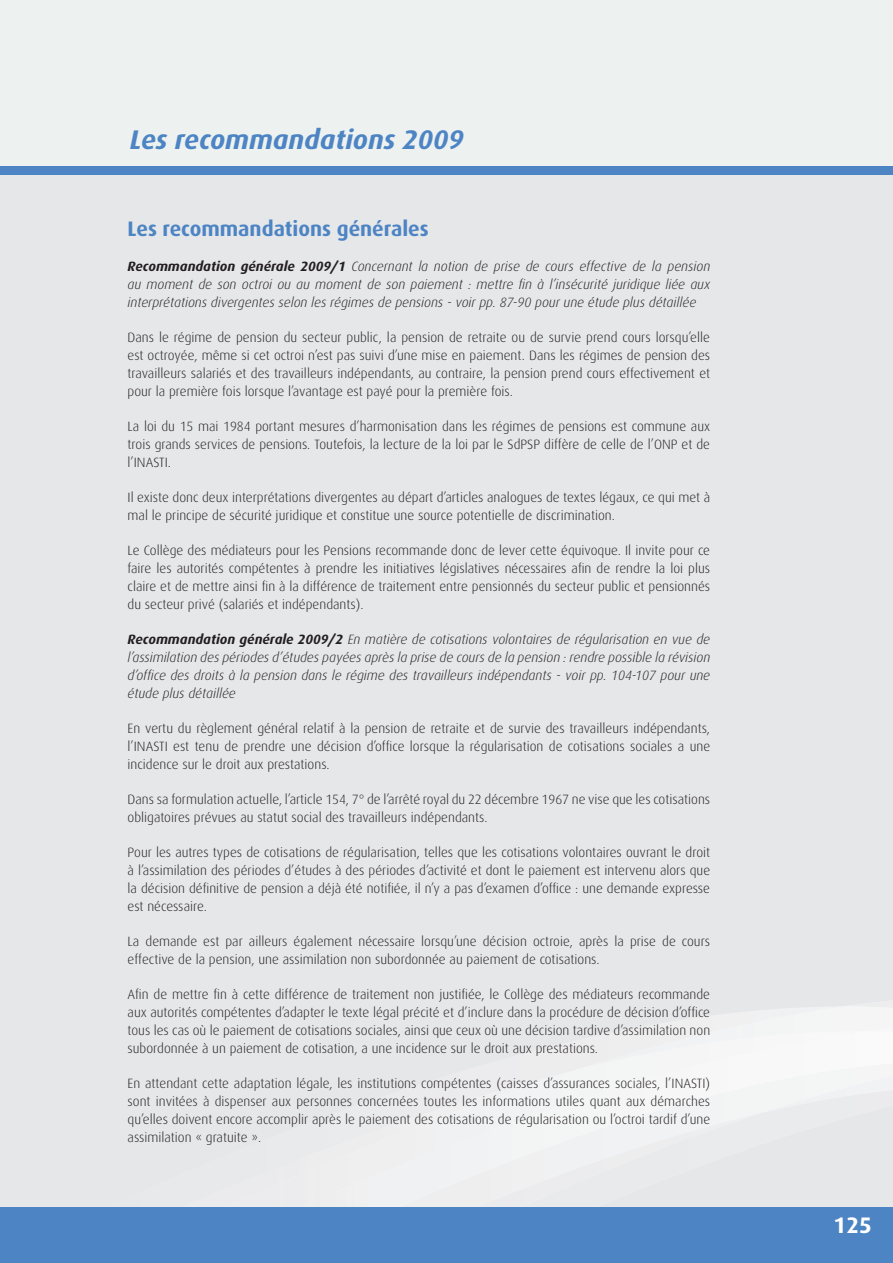
<style>
.page{position:relative;width:893px;height:1263px;background:#e6e7e9}
.page>*{position:absolute;margin:0;border:0;box-sizing:border-box;transform-origin:0 0}
.t1{font:italic 700 27px "Dax";color:#4d84c4}
.t2{font:700 22.5px "Dax";color:#fff}
.t3{font:700 21px "Dax";color:#4d84c4}
.t4{font:300 13.5px/18px "Dax";color:#231f20;text-align:justify}
.t5{font:italic 300 13.5px/18px "Dax";color:#231f20;text-align:justify}
.s1{font-weight:700}
</style>
<div class="page">
<img style="left:842px;top:1075px;width:51px;height:22px">
<svg style="left:0;top:1082px;width:842px;height:126px"></svg>
<img style="left:717px;top:1006px;width:176px;height:25px">
<img style="left:862px;top:1026px;width:31px;height:5px">
<img style="left:371px;top:1097px;width:20px;height:35px">
<img style="left:217px;top:1149px;width:17px;height:54px">
<img style="left:319px;top:1130px;width:53px;height:2px">
<img style="left:114px;top:1190px;width:104px;height:18px">
<img style="left:540px;top:1063px;width:63px;height:19px">
<img style="left:685px;top:1031px;width:177px;height:51px">
<div style="left:391px;top:1096px;width:57px;height:49px;background:#efeff0"></div>
<img style="left:234px;top:1132px;width:157px;height:76px">
<img style="left:129px;top:1203px;width:105px;height:5px">
<img style="left:603px;top:1039px;width:207px;height:90px">
<div style="left:810px;top:1031px;width:83px;height:44px;background:#f9f9f9"></div>
<div style="left:448px;top:1082px;width:155px;height:101px;background:#f1f2f3"></div>
<div style="left:344px;top:1145px;width:104px;height:63px;background:#f0f0f1"></div>
<img style="left:240px;top:1188px;width:104px;height:20px">
<svg style="left:448px;top:1183px;width:8px;height:4px"></svg>
<div style="left:0;top:1208px;width:893px;height:55px;background:#4d84c4"></div>
<div style="left:0;top:0;width:893px;height:169px;background:#edf2f0"></div>
<div style="left:0;top:166px;width:893px;height:8px;background:#4d84c4"></div>
<h1 class="t1" style="left:130px;top:128px;width:336px">Les recommandations 2009</h1>
<h3 class="t3" style="left:128px;top:220px;width:303px">Les recommandations générales</h3>
<p class="t5" style="left:128px;top:258px;width:584px"><span class="s1">Recommandation générale 2009/1</span> Concernant la notion de prise de cours effective de la pension au moment de son octroi ou au moment de son paiement : mettre fin à l’insécurité juridique liée aux interprétations divergentes selon les régimes de pensions - voir pp. 87-90 pour une étude plus détaillée</p>
<p class="t4" style="left:128px;top:329px;width:584px">Dans le régime de pension du secteur public, la pension de retraite ou de survie prend cours lorsqu’elle est octroyée, même si cet octroi n’est pas suivi d’une mise en paiement. Dans les régimes de pension des travailleurs salariés et des travailleurs indépendants, au contraire, la pension prend cours effectivement et pour la première fois lorsque l’avantage est payé pour la première fois.</p>
<p class="t4" style="left:128px;top:418px;width:584px">La loi du 15 mai 1984 portant mesures d’harmonisation dans les régimes de pensions est commune aux trois grands services de pensions. Toutefois, la lecture de la loi par le SdPSP diffère de celle de l’ONP et de l’INASTI.</p>
<p class="t4" style="left:128px;top:489px;width:584px">Il existe donc deux interprétations divergentes au départ d’articles analogues de textes légaux, ce qui met à mal le principe de sécurité juridique et constitue une source potentielle de discrimination.</p>
<p class="t4" style="left:128px;top:542px;width:584px">Le Collège des médiateurs pour les Pensions recommande donc de lever cette équivoque. Il invite pour ce faire les autorités compétentes à prendre les initiatives législatives nécessaires afin de rendre la loi plus claire et de mettre ainsi fin à la différence de traitement entre pensionnés du secteur public et pensionnés du secteur privé (salariés et indépendants).</p>
<p class="t5" style="left:128px;top:631px;width:584px"><span class="s1">Recommandation générale 2009/2</span> En matière de cotisations volontaires de régularisation en vue de l’assimilation des périodes d’études payées après la prise de cours de la pension : rendre possible la révision d’office des droits à la pension dans le régime des travailleurs indépendants - voir pp. 104-107 pour une étude plus détaillée</p>
<p class="t4" style="left:128px;top:720px;width:584px">En vertu du règlement général relatif à la pension de retraite et de survie des travailleurs indépendants, l’INASTI est tenu de prendre une décision d’office lorsque la régularisation de cotisations sociales a une incidence sur le droit aux prestations.</p>
<p class="t4" style="left:128px;top:791px;width:584px">Dans sa formulation actuelle, l’article 154, 7° de l’arrêté royal du 22 décembre 1967 ne vise que les cotisations obligatoires prévues au statut social des travailleurs indépendants.</p>
<p class="t4" style="left:128px;top:844px;width:584px">Pour les autres types de cotisations de régularisation, telles que les cotisations volontaires ouvrant le droit à l’assimilation des périodes d’études à des périodes d’activité et dont le paiement est intervenu alors que la décision définitive de pension a déjà été notifiée, il n’y a pas d’examen d’office : une demande expresse est nécessaire.</p>
<p class="t4" style="left:128px;top:933px;width:584px">La demande est par ailleurs également nécessaire lorsqu’une décision octroie, après la prise de cours effective de la pension, une assimilation non subordonnée au paiement de cotisations.</p>
<p class="t4" style="left:128px;top:986px;width:584px">Afin de mettre fin à cette différence de traitement non justifiée, le Collège des médiateurs recommande aux autorités compétentes d’adapter le texte légal précité et d’inclure dans la procédure de décision d’office tous les cas où le paiement de cotisations sociales, ainsi que ceux où une décision tardive d’assimilation non subordonnée à un paiement de cotisation, a une incidence sur le droit aux prestations.</p>
<p class="t4" style="left:128px;top:1075px;width:584px">En attendant cette adaptation légale, les institutions compétentes (caisses d’assurances sociales, l’INASTI) sont invitées à dispenser aux personnes concernées toutes les informations utiles quant aux démarches qu’elles doivent encore accomplir après le paiement des cotisations de régularisation ou l’octroi tardif d’une assimilation « gratuite ».</p>
<h2 class="t2" style="left:834px;top:1216px;width:40px">125</h2>
</div>
